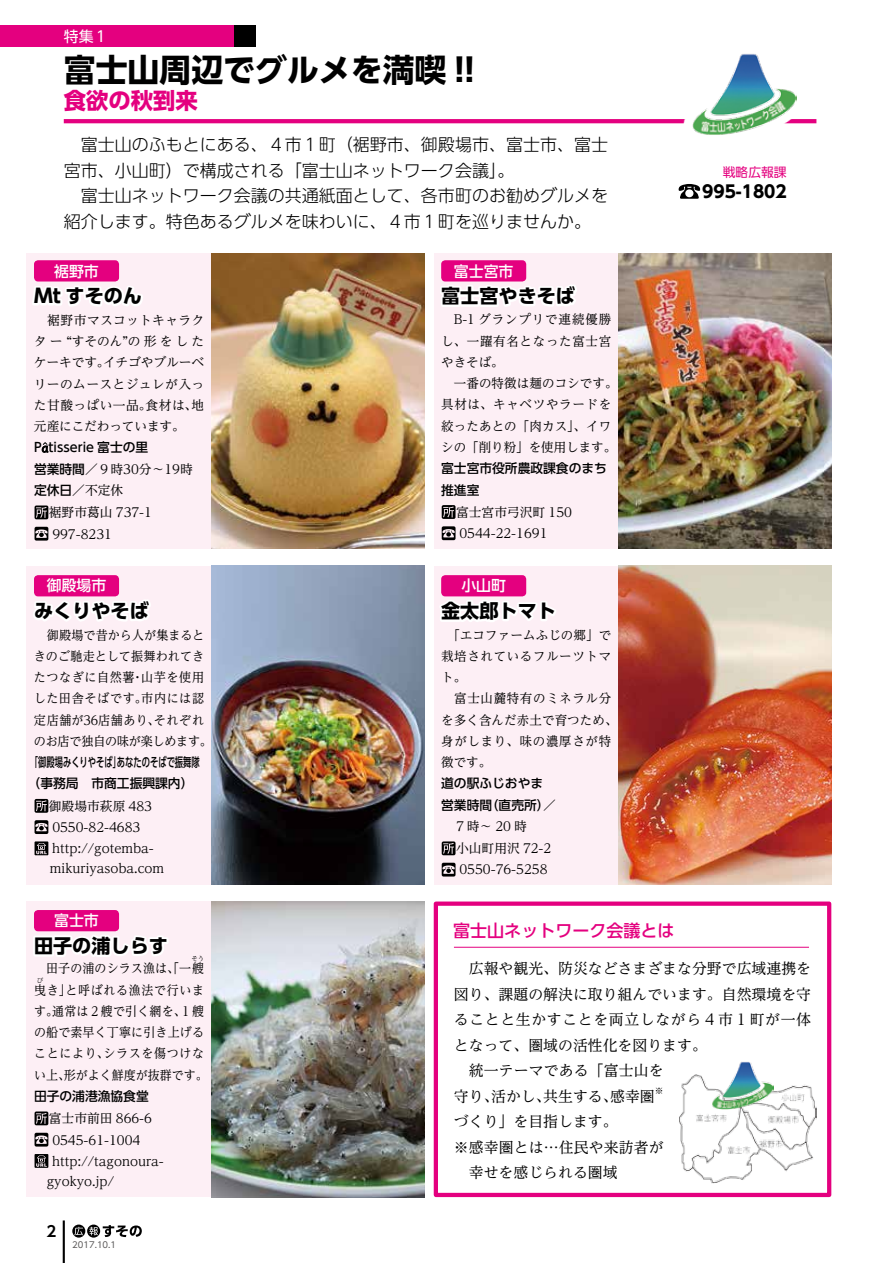
<style>
.page{position:relative;width:893px;height:1263px;background:#fff}
.page>*{position:absolute;margin:0;border:0;box-sizing:border-box;transform-origin:0 0}
.t1{font:700 31.95px "UD Shin Go Pr 6";color:#000}
.t2{font:700 22.35px "UD Shin Go Pr 6";color:#e4007f}
.t3{font:700 19.2px "UD Shin Go Pr 6";color:#000}
.t4{font:300 16.95px/25.5px "UD Shin Go Pr 6";color:#000}
.t5{font:500 16.95px "UD Shin Go Pr 6";color:#e4007f}
.t6{font:700 16.95px "UD Shin Go Pr 6";color:#000}
.t7{font:14.85px/25.5px "UD Reimin Pr 6";color:#000}
.t8{font:500 14.85px "UD Shin Go Pr 6";color:#fff}
.t9{font:14.85px "UD Shin Go Pr 6";color:#fff}
.t10{font:700 14.85px "UD Shin Go Pr 6 De";color:#000}
.t11{font:12.75px/21.3px "UD Reimin Pr 6";letter-spacing:.01em;color:#000}
.t12{font:12.75px/21.3px "UD Reimin Pr 6";letter-spacing:.01em;color:#000;scale:.95 1}
.t13{font:12.75px/21.3px "UD Reimin Pr 6";letter-spacing:.01em;color:#000;scale:.94 1}
.t14{font:12.75px/21.3px "UD Reimin Pr 6";letter-spacing:.05em;color:#000}
.t15{font:500 12.75px/21.3px "UD Shin Go Pr 6";color:#000}
.t16{font:500 12.75px/21.3px "UD Shin Go Pr 6";color:#000;scale:.65 1}
.t17{font:12.75px "UD Reimin Pr 6";letter-spacing:.055em;color:#000;scale:.94 1}
.t18{font:12.75px "UD Shin Go Pr 6";color:#e4007f}
.t19{font:8.7px "UD Reimin Pr 6";color:#000}
.t20{font:8.55px "UD Shin Go Pr 6";color:#595757}
.t21{font:6.45px "UD Reimin Pr 6";color:#000}
.s1{font-family:"Talking Std";font-weight:400}
.s2{font-family:"UD Shin Go Pr 6";font-weight:500}
</style>
<div class="page">
<div style="left:0;top:26px;width:234px;height:21px;background:#e4007f"></div>
<div style="left:234px;top:26px;width:21px;height:21px;background:#000"></div>
<svg style="left:64px;top:119px;width:752px;height:4px;fill:#e4007f"></svg>
<svg style="left:679px;top:184px;width:21px;height:15px"></svg>
<div style="left:434px;top:901px;width:397px;height:296px;border:4px solid #e4007f"></div>
<div style="left:27px;top:566px;width:372px;height:318px;background:#fdeff5"></div>
<img style="left:212px;top:566px;width:212px;height:318px">
<div style="left:27px;top:253px;width:397px;height:296px;background:#fdeff5"></div>
<img style="left:212px;top:253px;width:212px;height:296px">
<div style="left:27px;top:901px;width:372px;height:296px;background:#fdeff5"></div>
<img style="left:212px;top:901px;width:212px;height:296px">
<div style="left:434px;top:566px;width:397px;height:318px;background:#fdeff5"></div>
<img style="left:619px;top:566px;width:212px;height:318px">
<div style="left:434px;top:253px;width:397px;height:296px;background:#fdeff5"></div>
<img style="left:619px;top:253px;width:212px;height:296px">
<img style="left:679px;top:1074px;width:137px;height:110px">
<img style="left:711px;top:1061px;width:63px;height:49px">
<hr style="left:454px;top:947px;width:355px;height:1px;background:#e4007f">
<svg style="left:35px;top:505px;width:13px;height:14px"></svg>
<svg style="left:35px;top:527px;width:13px;height:14px"></svg>
<div style="left:34px;top:260px;width:85px;height:21px;background:#e4007f;border-radius:4px"></div>
<svg style="left:32px;top:272px;width:111px;height:35px"></svg>
<svg style="left:35px;top:1111px;width:13px;height:14px"></svg>
<svg style="left:35px;top:1133px;width:13px;height:13px"></svg>
<svg style="left:35px;top:1154px;width:13px;height:14px"></svg>
<div style="left:34px;top:910px;width:85px;height:21px;background:#e4007f;border-radius:4px"></div>
<svg style="left:33px;top:935px;width:136px;height:22px"></svg>
<svg style="left:35px;top:799px;width:13px;height:14px"></svg>
<svg style="left:35px;top:820px;width:13px;height:14px"></svg>
<svg style="left:35px;top:841px;width:13px;height:14px"></svg>
<div style="left:34px;top:575px;width:85px;height:21px;background:#e4007f;border-radius:4px"></div>
<svg style="left:33px;top:596px;width:118px;height:26px"></svg>
<svg style="left:442px;top:505px;width:13px;height:14px"></svg>
<svg style="left:442px;top:526px;width:13px;height:14px"></svg>
<div style="left:441px;top:260px;width:85px;height:21px;background:#e4007f;border-radius:4px"></div>
<svg style="left:440px;top:281px;width:137px;height:26px"></svg>
<svg style="left:442px;top:841px;width:13px;height:14px"></svg>
<svg style="left:442px;top:863px;width:13px;height:13px"></svg>
<div style="left:441px;top:575px;width:85px;height:21px;background:#e4007f;border-radius:4px"></div>
<svg style="left:440px;top:600px;width:116px;height:22px"></svg>
<div style="left:684px;top:45px;width:121px;height:97px;background:#fff"></div>
<img style="left:692px;top:54px;width:105px;height:81px">
<svg style="left:42px;top:442px;width:6px;height:11px"></svg>
<svg style="left:87px;top:1224px;width:13px;height:13px"></svg>
<svg style="left:89px;top:1225px;width:53px;height:12px"></svg>
<svg style="left:72px;top:1224px;width:13px;height:13px"></svg>
<svg style="left:74px;top:1227px;width:9px;height:8px"></svg>
<hr style="left:63px;top:1220px;width:2px;height:43px;background:#000">
<p class="t9" style="left:64px;top:24px;width:46px">特集１</p>
<h1 class="t1" style="left:64px;top:44px;width:412px">富士山周辺でグルメを満喫 !!</h1>
<h2 class="t2" style="left:64px;top:83px;width:135px">食欲の秋到来</h2>
<h3 class="t4" style="left:64px;top:131px;width:546px;text-indent:17px">富士山のふもとにある、４市１町（裾野市、御殿場市、富士市、富士宮市、小山町）で構成される「富士山ネットワーク会議」。</h3>
<h3 class="t4" style="left:64px;top:182px;width:546px;text-indent:17px">富士山ネットワーク会議の共通紙面として、各市町のお勧めグルメを紹介します。特色あるグルメを味わいに、４市１町を巡りませんか。</h3>
<p class="t8" style="left:54px;top:259px;width:46px">裾野市</p>
<h3 class="t3" style="left:34px;top:280px;width:110px">Mt すそのん</h3>
<p class="t11" style="left:34px;top:309px;width:172px;text-align:justify">　裾野市マスコットキャラクター “すそのん”の形をしたケーキです。イチゴやブルーベリーのムースとジュレが入った甘酸っぱい一品。食材は、地元産にこだわっています。</p>
<p class="t15" style="left:34px;top:437px;width:116px">P<span class="s1">a</span>tisserie 富士の里</p>
<p class="t11" style="left:34px;top:458px;width:160px"><span class="s2">営業時間</span>／９時30分～19時</p>
<p class="t11" style="left:34px;top:479px;width:91px"><span class="s2">定休日</span>／不定休</p>
<p class="t11" style="left:49px;top:501px;width:105px">裾野市葛山 737-1</p>
<p class="t11" style="left:52px;top:523px;width:61px">997-8231</p>
<p class="t8" style="left:47px;top:574px;width:61px">御殿場市</p>
<h3 class="t3" style="left:34px;top:595px;width:116px">みくりやそば</h3>
<p class="t12" style="left:34px;top:624px;width:189px;text-indent:13px">御殿場で昔から人が集まるときのご馳走として振舞われてきたつなぎに自然薯・山芋を使用した田舎そばです。市内には認定店舗が36店舗あり、それぞれのお店で独自の味が楽しめます。</p>
<p class="t16" style="left:28px;top:751px;width:266px">「御殿場みくりやそば」あなたのそばで振舞隊（事務局　市商工振興課内）</p>
<p class="t11" style="left:49px;top:795px;width:105px">御殿場市萩原 483</p>
<p class="t11" style="left:52px;top:816px;width:89px">0550-82-4683</p>
<p class="t11" style="left:52px;top:837px;width:103px">http://gotemba-</p>
<p class="t11" style="left:34px;top:857px;width:132px">　 mikuriyasoba.com</p>
<p class="t8" style="left:454px;top:259px;width:61px">富士宮市</p>
<h3 class="t3" style="left:441px;top:280px;width:135px">富士宮やきそば</h3>
<p class="t11" style="left:441px;top:309px;width:178px">　B-1 グランプリで連続優勝し、一躍有名となった富士宮やきそば。<br>　一番の特徴は麺のコシです。具材は、キャベツやラードを絞ったあとの「肉カス」、イワシの「削り粉」を使用します。</p>
<p class="t15" style="left:441px;top:457px;width:167px">富士宮市役所農政課食のまち推進室</p>
<p class="t11" style="left:456px;top:501px;width:117px">富士宮市弓沢町 150<br>0544-22-1691</p>
<p class="t8" style="left:461px;top:574px;width:46px">小山町</p>
<h3 class="t3" style="left:441px;top:595px;width:116px">金太郎トマト</h3>
<p class="t14" style="left:441px;top:624px;width:178px">　「エコファームふじの郷」で栽培されているフルーツトマト。<br>　富士山麓特有のミネラル分を多く含んだ赤土で育つため、身がしまり、味の濃厚さが特徴です。</p>
<p class="t15" style="left:441px;top:772px;width:116px">道の駅ふじおやま営業時間（直売所）／</p>
<p class="t11" style="left:454px;top:815px;width:99px;line-height:21.8px">７時～ 20 時<br>小山町用沢 72-2<br>0550-76-5258</p>
<p class="t18" style="left:723px;top:162px;width:65px">戦略広報課</p>
<h3 class="t6" style="left:702px;top:178px;width:86px">995-1802</h3>
<p class="t8" style="left:54px;top:909px;width:46px">富士市</p>
<h3 class="t3" style="left:34px;top:930px;width:135px">田子の浦しらす</h3>
<p class="t21" style="left:191px;top:954px;width:14px">そう</p>
<p class="t17" style="left:34px;top:979px;width:182px">曳き」と呼ばれる漁法で行いま</p>
<p class="t13" style="left:34px;top:957px;width:182px">　田子の浦のシラス漁は、「一艘</p>
<p class="t21" style="left:37px;top:975px;width:8px">び</p>
<p class="t13" style="left:34px;top:1000px;width:186px">す。通常は２艘で引く網を、１艘の船で素早く丁寧に引き上げることにより、シラスを傷つけない上、形がよく鮮度が抜群です。</p>
<p class="t15" style="left:34px;top:1085px;width:116px">田子の浦港漁協食堂</p>
<p class="t11" style="left:49px;top:1107px;width:105px">富士市前田 866-6</p>
<p class="t11" style="left:52px;top:1129px;width:89px">0545-61-1004</p>
<p class="t11" style="left:52px;top:1150px;width:113px">http://tagonoura-</p>
<p class="t11" style="left:34px;top:1170px;width:82px">　gyokyo.jp/</p>
<p class="t10" style="left:47px;top:1219px;width:11px">2</p>
<p class="t20" style="left:72px;top:1238px;width:45px">2017.10.1</p>
<h3 class="t5" style="left:453px;top:916px;width:223px">富士山ネットワーク会議とは</h3>
<p class="t7" style="left:454px;top:955px;width:359px">　広報や観光、防災などさまざまな分野で広域連携を図り、課題の解決に取り組んでいます。自然環境を守ることと生かすことを両立しながら 4 市 1 町が一体となって、圏域の活性化を図ります。<br>　統一テーマである「富士山を<br>守り、活かし、共生する、感幸圏</p>
<p class="t19" style="left:655px;top:1084px;width:10px">※</p>
<p class="t7" style="left:454px;top:1108px;width:165px">づくり」を目指します。</p>
<p class="t7" style="left:454px;top:1134px;width:211px">※感幸圏とは…住民や来訪者が</p>
<p class="t7" style="left:469px;top:1159px;width:150px">幸せを感じられる圏域</p>
</div>
